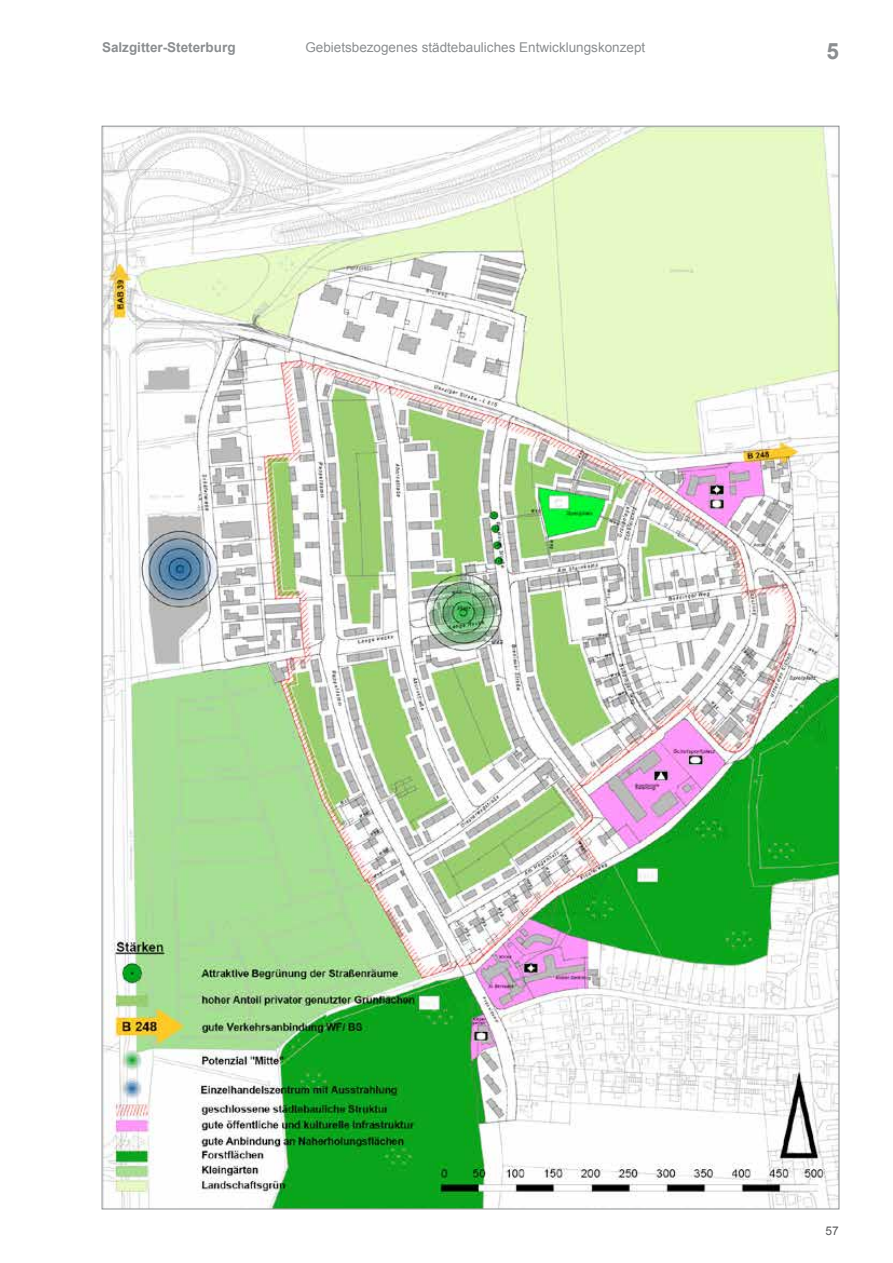
<style>
.page{position:relative;width:893px;height:1263px;background:#fff}
.page>*{position:absolute;margin:0;border:0;box-sizing:border-box;transform-origin:0 0}
.t1{font:700 22.5px "Arial";color:#8b8e90}
.t2{font:13.5px "Arial";color:#8b8e90}
.t3{font:700 13.5px "Arial";color:#8b8e90}
.t4{font:12px "Arial";color:#58595b}
</style>
<div class="page">
<img style="left:104px;top:128px;width:733px;height:1079px">
<p class="t3" style="left:102px;top:39px;width:135px">Salzgitter-Steterburg</p>
<p class="t2" style="left:305px;top:39px;width:341px">Gebietsbezogenes städtebauliches Entwicklungskonzept</p>
<h1 class="t1" style="left:826px;top:36px;width:14px">5</h1>
<p class="t4" style="left:826px;top:1223px;width:15px">57</p>
</div>
